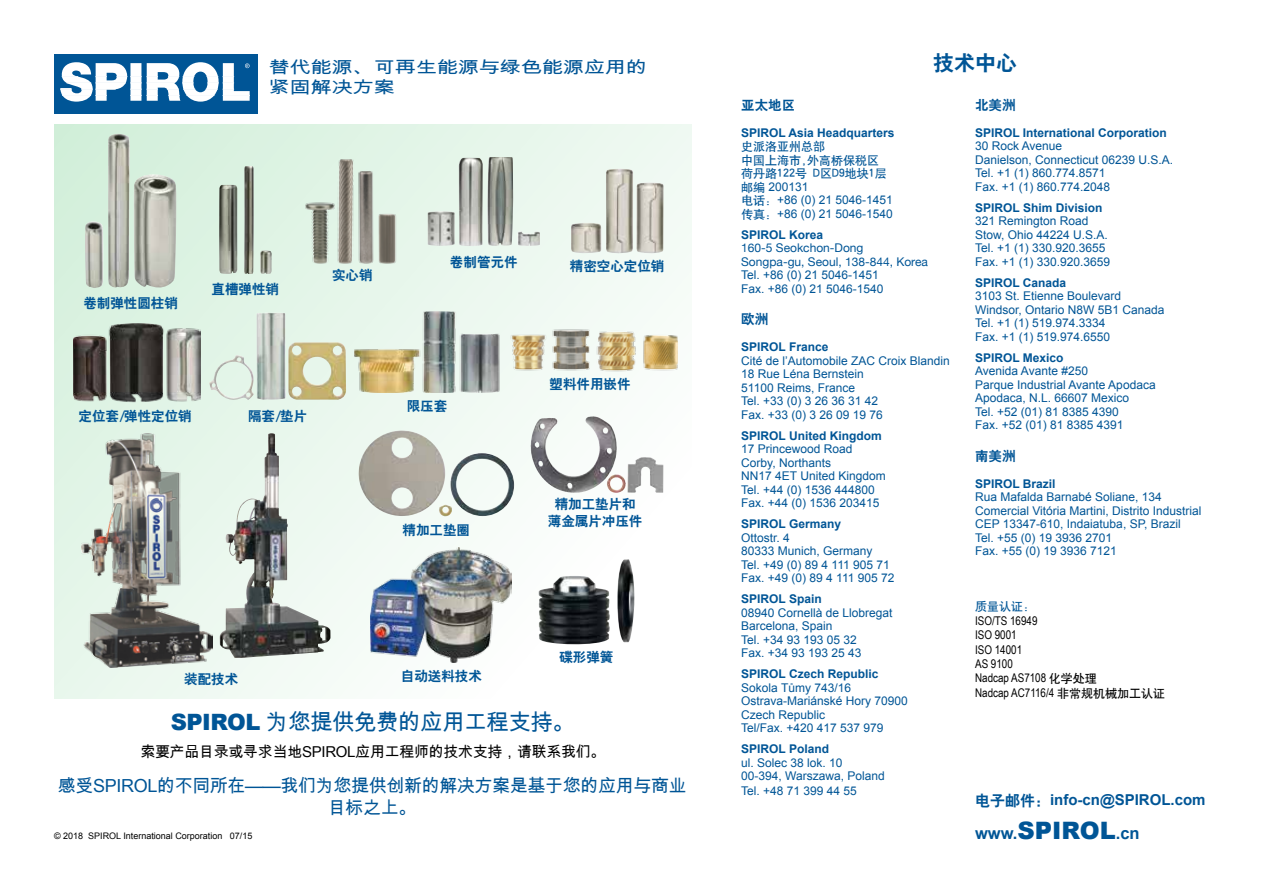
<style>
.page{position:relative;width:1263px;height:893px;background:#fff}
.page>*{position:absolute;margin:0;border:0;box-sizing:border-box;transform-origin:0 0}
.t1{font:22.5px "Arial Unicode MS";letter-spacing:-.02em;color:#005596}
.t2{font:21px "H Yb 2 gj";color:#005596}
.t3{font:18px/21.6px "Arial Unicode MS";letter-spacing:-.02em;color:#005596;text-align:center}
.t4{font:16.5px/19.8px "Arial Unicode MS";letter-spacing:-.02em;color:#005596;scale:1.3 1}
.t5{font:700 16.5px "Arial";color:#005596}
.t6{font:15px "Arial Unicode MS";letter-spacing:-.02em;color:#000}
.t7{font:700 15px "Arial";color:#005596}
.t8{font:13.5px/16.2px "H Yb 2 gj";color:#005596;text-align:center}
.t9{font:12px/13.5px "Arial";color:#005596}
.t10{font:700 12px "Arial";color:#005596}
.t11{font:12px/14.4px "Arial Narrow";color:#000}
.t12{font:12px/13.5px "Helvetica Neue";color:#005596}
.t13{font:12px/13.5px "H Yb 1 gj";color:#005596}
.t14{font:9px "Arial";color:#000}
.s1{font-family:"Harlow Solid"}
.s2{font-family:"Arial";font-weight:900}
.s3{font-family:"H Yb 1 gj"}
.s4{font-family:"H Yb 2 gj";font-weight:400}
.s5{font-weight:900;font-size:24px}
</style>
<div class="page">
<svg style="left:54px;top:125px;width:638px;height:574px"></svg>
<div style="left:54px;top:54px;width:203px;height:59px;background:#005596"></div>
<svg style="left:60px;top:62px;width:190px;height:40px"></svg>
<img style="left:220px;top:433px;width:111px;height:225px">
<img style="left:84px;top:134px;width:93px;height:156px">
<img style="left:428px;top:157px;width:112px;height:89px">
<img style="left:209px;top:313px;width:137px;height:88px">
<img style="left:558px;top:416px;width:42px;height:60px">
<img style="left:538px;top:559px;width:97px;height:87px">
<img style="left:304px;top:159px;width:96px;height:105px">
<img style="left:571px;top:169px;width:93px;height:86px">
<img style="left:219px;top:166px;width:53px;height:108px">
<img style="left:359px;top:431px;width:155px;height:85px">
<img style="left:354px;top:311px;width:147px;height:81px">
<img style="left:81px;top:434px;width:132px;height:234px">
<img style="left:73px;top:323px;width:127px;height:82px">
<img style="left:502px;top:321px;width:176px;height:57px">
<img style="left:371px;top:548px;width:141px;height:114px">
<h3 class="t4" style="left:268px;top:57px;width:293px">替代能源、可再生能源与绿色能源应用的紧固解决方案</h3>
<p class="t8" style="left:83px;top:295px;width:96px">卷制弹性圆柱销</p>
<p class="t8" style="left:212px;top:281px;width:69px">直槽弹性销</p>
<p class="t8" style="left:332px;top:267px;width:42px">实心销</p>
<p class="t8" style="left:450px;top:254px;width:69px">卷制管元件</p>
<p class="t8" style="left:79px;top:408px;width:115px">定位套<span class="s1">/</span>弹性定位销</p>
<p class="t8" style="left:248px;top:408px;width:61px">隔套<span class="s1">/</span>垫片</p>
<p class="t8" style="left:407px;top:397px;width:42px">限压套</p>
<p class="t8" style="left:403px;top:522px;width:69px">精加工垫圈</p>
<p class="t8" style="left:570px;top:258px;width:96px">精密空心定位销</p>
<p class="t8" style="left:549px;top:375px;width:82px">塑料件用嵌件</p>
<p class="t8" style="left:548px;top:496px;width:96px">精加工垫片和薄金属片冲压件</p>
<p class="t8" style="left:559px;top:649px;width:55px">碟形弹簧</p>
<p class="t8" style="left:184px;top:670px;width:56px">装配技术</p>
<p class="t8" style="left:401px;top:667px;width:82px">自动送料技术</p>
<h1 class="t1" style="left:171px;top:706px;width:406px"><span class="s2">SPIROL</span> 为您提供免费的应用工程支持。</h1>
<p class="t6" style="left:140px;top:741px;width:467px">索要产品目录或寻求当地SPIROL应用工程师的技术支持，请联系我们。</p>
<h3 class="t3" style="left:58px;top:774px;width:630px">感受SPIROL的不同所在——我们为您提供创新的解决方案是基于您的应用与商业目标之上。</h3>
<p class="t14" style="left:54px;top:829px;width:200px">© 2018 SPIROL International Corporation 07/15</p>
<h2 class="t2" style="left:933px;top:52px;width:85px">技术中心</h2>
<p class="t8" style="left:741px;top:97px;width:55px">亚太地区</p>
<p class="t10" style="left:741px;top:124px;width:155px">SPIROL Asia Headquarters</p>
<p class="t13" style="left:741px;top:140px;width:147px">史派洛亚州总部<br>中国上海市,外高桥保税区荷丹路122号 D区D9地块1层</p>
<p class="t9" style="left:741px;top:180px;width:153px"><span class="s3">邮编</span> 200131<br><span class="s3">电话：</span>+86 (0) 21 5046-1451<span class="s3">传真：</span>+86 (0) 21 5046-1540</p>
<p class="t10" style="left:741px;top:226px;width:83px">SPIROL Korea</p>
<p class="t12" style="left:741px;top:242px;width:188px">160-5 Seokchon-Dong<br>Songpa-gu, Seoul, 138-844, Korea</p>
<p class="t9" style="left:741px;top:268px;width:144px">Tel. +86 (0) 21 5046-1451<br>Fax. +86 (0) 21 5046-1540</p>
<p class="t8" style="left:741px;top:311px;width:28px">欧洲</p>
<p class="t10" style="left:741px;top:339px;width:89px">SPIROL France</p>
<p class="t9" style="left:741px;top:354px;width:210px">Cité de l’Automobile ZAC Croix Blandin<br>18 Rue Léna Bernstein<br>51100 Reims, France<br>Tel. +33 (0) 3 26 36 31 42<br>Fax. +33 (0) 3 26 09 19 76</p>
<p class="t10" style="left:741px;top:427px;width:142px">SPIROL United Kingdom</p>
<p class="t9" style="left:741px;top:442px;width:146px">17 Princewood Road<br>Corby, Northants<br>NN17 4ET United Kingdom<br>Tel. +44 (0) 1536 444800<br>Fax. +44 (0) 1536 203415</p>
<p class="t10" style="left:741px;top:516px;width:101px">SPIROL Germany</p>
<p class="t9" style="left:741px;top:531px;width:155px">Ottostr. 4<br>80333 Munich, Germany<br>Tel. +49 (0) 89 4 111 905 71<br>Fax. +49 (0) 89 4 111 905 72</p>
<p class="t10" style="left:741px;top:591px;width:82px">SPIROL Spain</p>
<p class="t9" style="left:741px;top:606px;width:153px">08940 Cornellà de Llobregat<br>Barcelona, Spain<br>Tel. +34 93 193 05 32<br>Fax. +34 93 193 25 43</p>
<p class="t10" style="left:741px;top:666px;width:139px">SPIROL Czech Republic</p>
<p class="t9" style="left:741px;top:681px;width:168px">Sokola Tůmy 743/16<br>Ostrava-Mariánské Hory 70900<br>Czech Republic<br>Tel/Fax. +420 417 537 979</p>
<p class="t10" style="left:741px;top:741px;width:89px">SPIROL Poland</p>
<p class="t9" style="left:741px;top:756px;width:145px;line-height:14px">ul. Solec 38 lok. 10<br>00-394, Warszawa, Poland<br>Tel. +48 71 399 44 55</p>
<p class="t8" style="left:975px;top:97px;width:42px">北美洲</p>
<p class="t10" style="left:975px;top:124px;width:193px">SPIROL International Corporation</p>
<p class="t9" style="left:975px;top:139px;width:200px">30 Rock Avenue<br>Danielson, Connecticut 06239 U.S.A.<br>Tel. +1 (1) 860.774.8571<br>Fax. +1 (1) 860.774.2048</p>
<p class="t10" style="left:975px;top:199px;width:129px">SPIROL Shim Division</p>
<p class="t9" style="left:975px;top:214px;width:137px">321 Remington Road<br>Stow, Ohio 44224 U.S.A.<br>Tel. +1 (1) 330.920.3655<br>Fax. +1 (1) 330.920.3659</p>
<p class="t10" style="left:975px;top:274px;width:93px">SPIROL Canada</p>
<p class="t9" style="left:975px;top:289px;width:191px">3103 St. Etienne Boulevard<br>Windsor, Ontario N8W 5B1 Canada<br>Tel. +1 (1) 519.974.3334<br>Fax. +1 (1) 519.974.6550</p>
<p class="t10" style="left:975px;top:349px;width:90px">SPIROL Mexico</p>
<p class="t9" style="left:975px;top:364px;width:182px">Avenida Avante #250<br>Parque Industrial Avante Apodaca<br>Apodaca, N.L. 66607 Mexico<br>Tel. +52 (01) 81 8385 4390<br>Fax. +52 (01) 81 8385 4391</p>
<p class="t8" style="left:975px;top:448px;width:42px">南美洲</p>
<p class="t10" style="left:975px;top:475px;width:82px">SPIROL Brazil</p>
<p class="t9" style="left:975px;top:490px;width:228px">Rua Mafalda Barnabé Soliane, 134<br>Comercial Vitória Martini, Distrito Industrial CEP 13347-610, Indaiatuba, SP, Brazil Tel. +55 (0) 19 3936 2701<br>Fax. +55 (0) 19 3936 7121</p>
<p class="t13" style="left:975px;top:600px;width:61px">质量认证：</p>
<p class="t11" style="left:975px;top:613px;width:191px">ISO/TS 16949<br>ISO 9001<br>ISO 14001<br>AS 9100<br>Nadcap AS7108 <span class="s3">化学处理<br></span>Nadcap AC7116/4 <span class="s3">非常规机械加工认证</span></p>
<p class="t7" style="left:975px;top:789px;width:232px"><span class="s4">电子邮件：</span>info-cn@SPIROL.com</p>
<h3 class="t5" style="left:975px;top:822px;width:166px">www.<span class="s5">SPIROL</span>.cn</h3>
</div>
